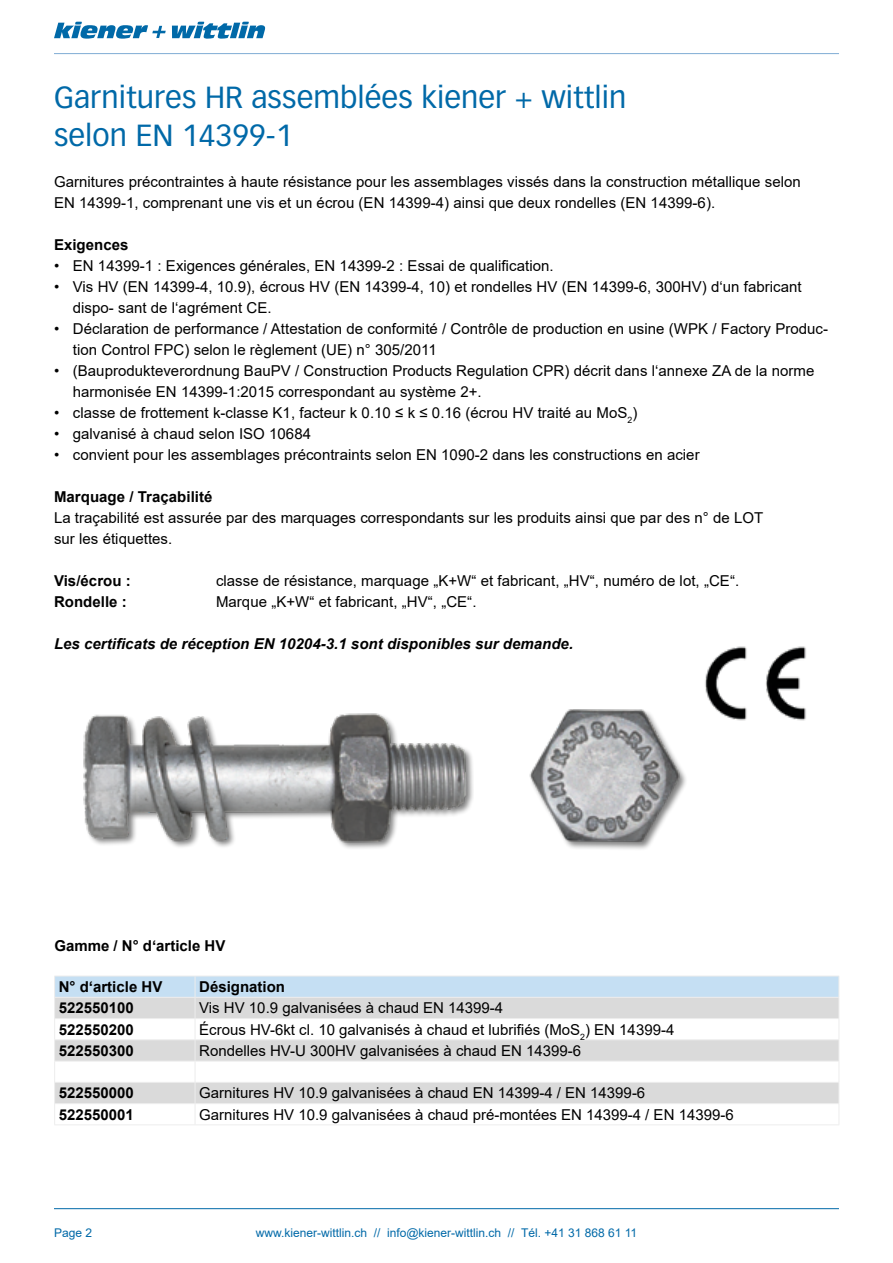
<style>
.page{position:relative;width:893px;height:1263px;background:#fff}
.page>*{position:absolute;margin:0;border:0;box-sizing:border-box;transform-origin:0 0}
.t1{font:30px/37.5px "Vectora LT Std";letter-spacing:.005em;color:#0069a8}
.t2{font:15px/21px "Arial";letter-spacing:.005em;color:#000}
.t3{font:700 15px "Arial";color:#000}
.t4{font:italic 700 15px "Arial";letter-spacing:.005em;color:#000}
.t5{font:12px "Arial";color:#0069a8}
</style>
<div class="page">
<hr style="left:54px;top:53px;width:785px;height:1px;background:#80acd4">
<svg style="left:54px;top:22px;width:112px;height:17px"></svg>
<svg style="left:172px;top:22px;width:93px;height:17px"></svg>
<hr style="left:54px;top:1208px;width:785px;height:1px;background:#0069a8">
<svg style="left:54px;top:976px;width:785px;height:148px"></svg>
<hr style="left:54px;top:1124px;width:141px;height:1px;background:#ededed">
<hr style="left:195px;top:1124px;width:644px;height:1px;background:#ededed">
<img style="left:83px;top:713px;width:390px;height:136px">
<img style="left:705px;top:646px;width:101px;height:75px">
<img style="left:529px;top:709px;width:157px;height:140px">
<h1 class="t1" style="left:54px;top:79px;width:574px">Garnitures HR assemblées kiener + wittlin selon EN 14399-1</h1>
<p class="t2" style="left:54px;top:171px;width:748px">Garnitures précontraintes à haute résistance pour les assemblages vissés dans la construction métallique selon<br>EN 14399-1, comprenant une vis et un écrou (EN 14399-4) ainsi que deux rondelles (EN 14399-6).</p>
<p class="t3" style="left:54px;top:234px;width:76px">Exigences</p>
<p class="t2" style="left:54px;top:255px;width:501px">• EN 14399-1 : Exigences générales, EN 14399-2 : Essai de qualification.</p>
<p class="t2" style="left:73px;top:276px;width:730px;text-indent:-19px">• Vis HV (EN 14399-4, 10.9), écrous HV (EN 14399-4, 10) et rondelles HV (EN 14399-6, 300HV) d‘un fabricant dispo- sant de l‘agrément CE.</p>
<p class="t2" style="left:73px;top:318px;width:757px;text-indent:-19px">• Déclaration de performance / Attestation de conformité / Contrôle de production en usine (WPK / Factory Produc&shy;tion Control FPC) selon le règlement (UE) n° 305/2011</p>
<p class="t2" style="left:73px;top:360px;width:743px;text-indent:-19px">• (Bauprodukteverordnung BauPV / Construction Products Regulation CPR) décrit dans l‘annexe ZA de la norme harmonisée EN 14399-1:2015 correspondant au système 2+.</p>
<p class="t2" style="left:54px;top:402px;width:585px">• classe de frottement k-classe K1, facteur k 0.10 ≤ k ≤ 0.16 (écrou HV traité au MoS<sub>2</sub>)</p>
<p class="t2" style="left:54px;top:423px;width:259px">• galvanisé à chaud selon ISO 10684</p>
<p class="t2" style="left:54px;top:444px;width:647px">• convient pour les assemblages précontraints selon EN 1090-2 dans les constructions en acier</p>
<p class="t3" style="left:54px;top:486px;width:160px">Marquage / Traçabilité</p>
<p class="t2" style="left:54px;top:507px;width:711px">La traçabilité est assurée par des marquages correspondants sur les produits ainsi que par des n° de LOT sur les étiquettes.</p>
<p class="t3" style="left:54px;top:570px;width:78px">Vis/écrou :</p>
<p class="t2" style="left:216px;top:570px;width:525px">classe de résistance, marquage „K+W“ et fabricant, „HV“, numéro de lot, „CE“.</p>
<p class="t3" style="left:54px;top:591px;width:74px">Rondelle :</p>
<p class="t2" style="left:216px;top:591px;width:262px">Marque „K+W“ et fabricant, „HV“, „CE“.</p>
<p class="t4" style="left:54px;top:634px;width:521px">Les certificats de réception EN 10204-3.1 sont disponibles sur demande.</p>
<p class="t3" style="left:54px;top:935px;width:173px">Gamme / N° d‘article HV</p>
<p class="t3" style="left:59px;top:976px;width:105px">N° d‘article HV</p>
<p class="t3" style="left:199px;top:976px;width:87px">Désignation</p>
<p class="t3" style="left:59px;top:997px;width:77px">522550100</p>
<p class="t2" style="left:199px;top:997px;width:306px">Vis HV 10.9 galvanisées à chaud EN 14399-4</p>
<p class="t3" style="left:59px;top:1019px;width:77px">522550200</p>
<p class="t2" style="left:199px;top:1019px;width:477px">Écrous HV-6kt cl. 10 galvanisés à chaud et lubrifiés (MoS<sub>2</sub>) EN 14399-4</p>
<p class="t3" style="left:59px;top:1040px;width:77px">522550300</p>
<p class="t2" style="left:199px;top:1040px;width:383px">Rondelles HV-U 300HV galvanisées à chaud EN 14399-6</p>
<p class="t3" style="left:59px;top:1082px;width:77px">522550000</p>
<p class="t2" style="left:199px;top:1082px;width:448px">Garnitures HV 10.9 galvanisées à chaud EN 14399-4 / EN 14399-6</p>
<p class="t3" style="left:59px;top:1104px;width:77px">522550001</p>
<p class="t2" style="left:199px;top:1104px;width:536px">Garnitures HV 10.9 galvanisées à chaud pré-montées EN 14399-4 / EN 14399-6</p>
<p class="t5" style="left:54px;top:1225px;width:40px">Page 2</p>
<p class="t5" style="left:256px;top:1225px;width:383px">www.kiener-wittlin.ch // info@kiener-wittlin.ch // Tél. +41 31 868 61 11</p>
</div>
